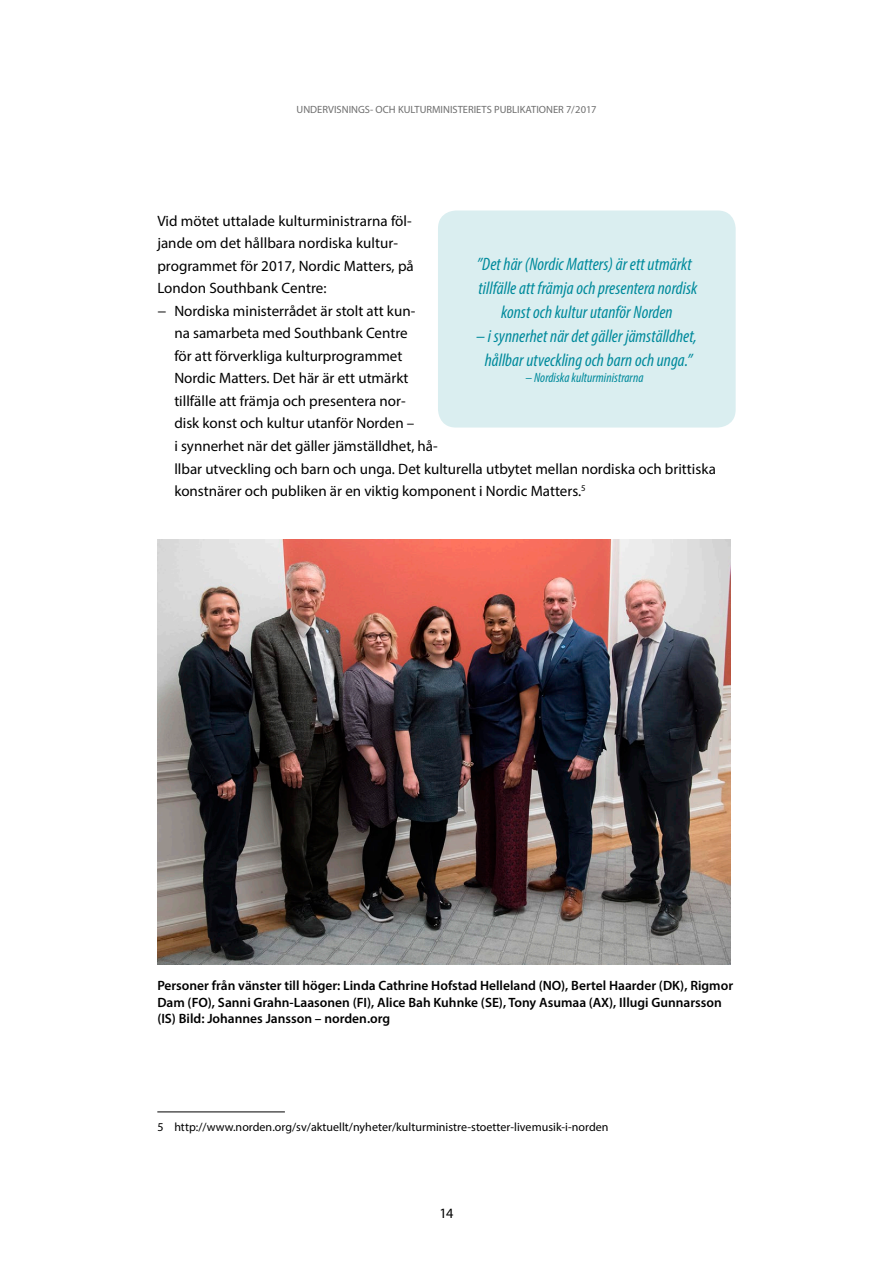
<style>
.page{position:relative;width:893px;height:1263px;background:#fff}
.page>*{position:absolute;margin:0;border:0;box-sizing:border-box;transform-origin:0 0}
.t1{font:italic condensed 18px/24px "Myriad Pro";letter-spacing:.005em;color:#008a9c;text-align:center}
.t2{font:15px "Myriad Pro";color:#000}
.t3{font:14.25px "Myriad Pro";color:#000}
.t4{font:600 13.5px/16.5px "Myriad Pro";color:#000}
.t5{font:italic condensed 13.5px "Myriad Pro";letter-spacing:.005em;color:#008a9c}
.t6{font:12px "Myriad Pro";letter-spacing:.005em;color:#000}
.t7{font:10.5px "Myriad Pro";color:#6e6e6e}
</style>
<div class="page">
<hr style="left:157px;top:1112px;width:128px;height:1px;background:#000">
<img style="left:157px;top:539px;width:574px;height:425px">
<div style="left:438px;top:210px;width:298px;height:218px;background:#daeef0;border-radius:18px"></div>
<p class="t7" style="left:297px;top:103px;width:301px">UNDERVISNINGS- OCH KULTURMINISTERIETS PUBLIKATIONER 7/2017</p>
<p class="t2" style="left:157px;top:211px;width:256px">Vid mötet uttalade kulturministrarna föl-</p>
<p class="t2" style="left:157px;top:234px;width:242px">jande om det hållbara nordiska kultur-</p>
<p class="t2" style="left:157px;top:256px;width:258px">programmet för 2017, Nordic Matters, på</p>
<p class="t2" style="left:157px;top:279px;width:171px">London Southbank Centre:</p>
<p class="t2" style="left:157px;top:301px;width:259px">− Nordiska ministerrådet är stolt att kun-</p>
<p class="t2" style="left:174px;top:324px;width:235px">na samarbeta med Southbank Centre</p>
<p class="t2" style="left:174px;top:347px;width:230px">för att förverkliga kulturprogrammet</p>
<p class="t2" style="left:174px;top:369px;width:236px">Nordic Matters. Det här är ett utmärkt</p>
<p class="t2" style="left:174px;top:392px;width:233px">tillfälle att främja och presentera nor-</p>
<p class="t2" style="left:174px;top:414px;width:242px">disk konst och kultur utanför Norden –</p>
<p class="t2" style="left:174px;top:437px;width:265px">i synnerhet när det gäller jämställdhet, hå-</p>
<p class="t2" style="left:174px;top:459px;width:543px">llbar utveckling och barn och unga. Det kulturella utbytet mellan nordiska och brittiska</p>
<p class="t2" style="left:174px;top:482px;width:413px">konstnärer och publiken är en viktig komponent i Nordic Matters.<sup>5</sup></p>
<p class="t1" style="left:477px;top:252px;width:222px">”Det här (Nordic Matters) är ett utmärkt tillfälle att främja och presentera nordisk konst och kultur utanför Norden</p>
<p class="t1" style="left:476px;top:324px;width:223px">– i synnerhet när det gäller jämställdhet, hållbar utveckling och barn och unga.”</p>
<p class="t5" style="left:525px;top:369px;width:120px">– Nordiska kulturministrarna</p>
<p class="t4" style="left:157px;top:977px;width:577px">Personer från vänster till höger: Linda Cathrine Hofstad Helleland (NO), Bertel Haarder (DK), Rigmor<br>Dam (FO), Sanni Grahn-Laasonen (FI), Alice Bah Kuhnke (SE), Tony Asumaa (AX), Illugi Gunnarsson (IS) Bild: Johannes Jansson – norden.org</p>
<p class="t6" style="left:157px;top:1120px;width:453px">5 http://www.norden.org/sv/aktuellt/nyheter/kulturministre-stoetter-livemusik-i-norden</p>
<p class="t3" style="left:439px;top:1204px;width:15px">14</p>
</div>
